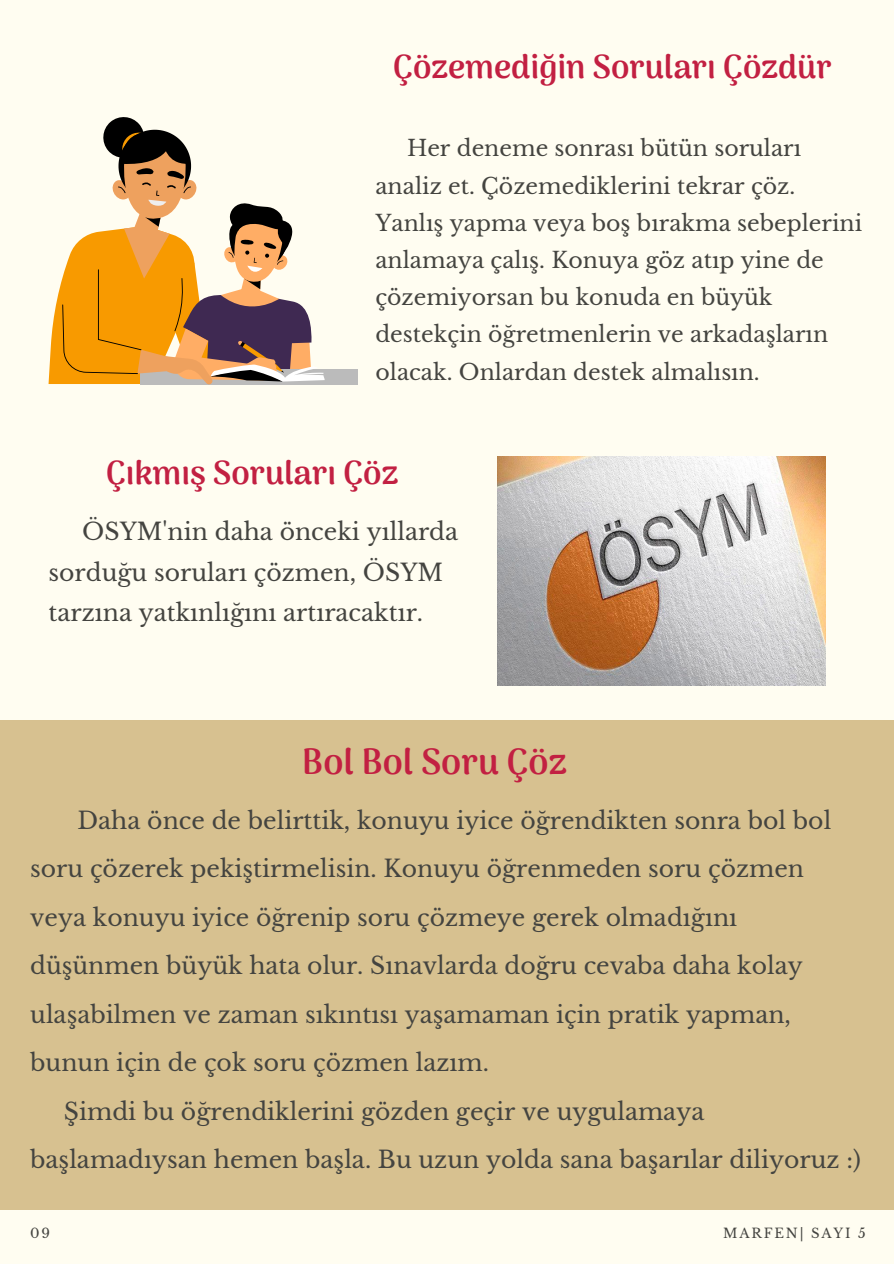
<style>
.page{position:relative;width:894px;height:1264px;background:#fff}
.page>*{position:absolute;margin:0;border:0;box-sizing:border-box;transform-origin:0 0}
.t1{font:800 36px "Arima Madurai";color:#c22042}
.t2{font:800 33px "Arima Madurai";color:#c22042}
.t3{font:23.55px/40.5px "Libre Baskerville";color:#444440}
.t4{font:22.05px/37.2px "Libre Baskerville";color:#444440}
.t5{font:13.2px "Libre Baskerville";letter-spacing:.14em;color:#444440}
</style>
<div class="page">
<div style="left:0;top:0;width:893px;height:1263px;background:#fffdf1"></div>
<div style="left:0;top:720px;width:893px;height:489px;background:#d7c190"></div>
<img style="left:497px;top:456px;width:328px;height:229px">
<div style="left:140px;top:369px;width:217px;height:15px;background:#bbb"></div>
<svg style="left:49px;top:117px;width:275px;height:267px"></svg>
<h2 class="t2" style="left:393px;top:43px;width:440px">Çözemediğin Soruları Çözdür</h2>
<p class="t4" style="left:375px;top:130px;width:488px;text-indent:32px">Her deneme sonrası bütün soruları analiz et. Çözemediklerini tekrar çöz.<br>Yanlış yapma veya boş bırakma sebeplerini anlamaya çalış. Konuya göz atıp yine de çözemiyorsan bu konuda en büyük destekçin öğretmenlerin ve arkadaşların olacak. Onlardan destek almalısın.</p>
<h2 class="t2" style="left:106px;top:449px;width:294px">Çıkmış Soruları Çöz</h2>
<p class="t3" style="left:49px;top:511px;width:411px;text-indent:34px">ÖSYM'nin daha önceki yıllarda sorduğu soruları çözmen, ÖSYM tarzına yatkınlığını artıracaktır.</p>
<h1 class="t1" style="left:302px;top:735px;width:266px">Bol Bol Soru Çöz</h1>
<p class="t3" style="left:77px;top:800px;width:755px">Daha önce de belirttik, konuyu iyice öğrendikten sonra bol bol</p>
<p class="t3" style="left:30px;top:848px;width:775px">soru çözerek pekiştirmelisin. Konuyu öğrenmeden soru çözmen</p>
<p class="t3" style="left:30px;top:897px;width:708px">veya konuyu iyice öğrenip soru çözmeye gerek olmadığını</p>
<p class="t3" style="left:30px;top:945px;width:773px">düşünmen büyük hata olur. Sınavlarda doğru cevaba daha kolay</p>
<p class="t3" style="left:30px;top:994px;width:762px">ulaşabilmen ve zaman sıkıntısı yaşamaman için pratik yapman,</p>
<p class="t3" style="left:30px;top:1042px;width:460px">bunun için de çok soru çözmen lazım.</p>
<p class="t3" style="left:64px;top:1090px;width:641px">Şimdi bu öğrendiklerini gözden geçir ve uygulamaya</p>
<p class="t3" style="left:30px;top:1139px;width:831px">başlamadıysan hemen başla. Bu uzun yolda sana başarılar diliyoruz :)</p>
<p class="t5" style="left:30px;top:1225px;width:21px">09</p>
<p class="t5" style="left:722px;top:1225px;width:144px">MARFEN| SAYI 5</p>
</div>
